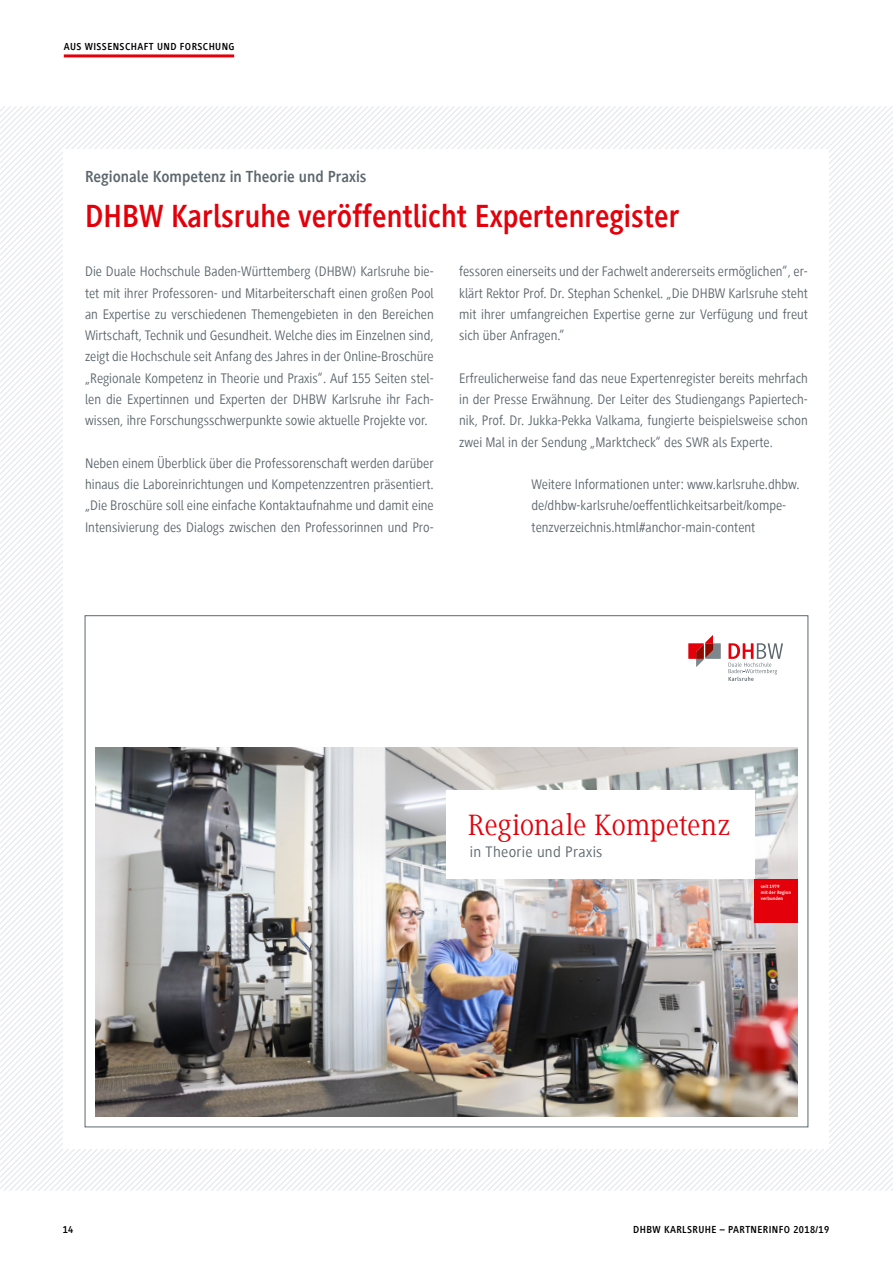
<style>
.page{position:relative;width:893px;height:1263px;background:#fff}
.page>*{position:absolute;margin:0;border:0;box-sizing:border-box;transform-origin:0 0}
.t1{font:700 33px "Generis Sans Com";color:#e3000b;scale:.9 1}
.t2{font:30.15px "Generis Serif Com";color:#e3000b}
.t3{font:700 16.5px "Generis Sans Com";color:#5c676d;scale:.95 1}
.t4{font:15.75px "Generis Sans Com";letter-spacing:.02em;color:#5c676d}
.t5{font:14.25px/21.3px "Generis Sans Com";color:#5c676d;text-align:justify;scale:.95 1}
.t6{font:700 10.5px "Generis Sans Com";letter-spacing:.04em;color:#000;scale:.95 1}
.t7{font:700 4.8px/5.8px "Generis Sans Com";letter-spacing:.015em;color:#fff}
</style>
<div class="page">
<hr style="left:64px;top:54px;width:170px;height:3px;background:#e3000b">
<svg style="left:683px;top:980px;width:210px;height:211px"></svg>
<div style="left:64px;top:149px;width:765px;height:999px;background:#fff"></div>
<img style="left:95px;top:747px;width:703px;height:369px">
<div style="left:446px;top:790px;width:309px;height:89px;background:#fff"></div>
<div style="left:755px;top:879px;width:43px;height:43px;background:#e3000b"></div>
<svg style="left:688px;top:635px;width:33px;height:32px"></svg>
<svg style="left:728px;top:643px;width:55px;height:38px"></svg>
<p class="t6" style="left:64px;top:41px;width:181px">AUS WISSENSCHAFT UND FORSCHUNG</p>
<p class="t3" style="left:85px;top:168px;width:298px">Regionale Kompetenz in Theorie und Praxis</p>
<h1 class="t1" style="left:85px;top:198px;width:662px">DHBW Karlsruhe veröffentlicht Expertenregister</h1>
<p class="t5" style="left:85px;top:261px;width:369px">Die Duale Hochschule Baden-Württemberg (DHBW) Karlsruhe bie&shy;tet mit ihrer Professoren- und Mitarbeiterschaft einen großen Pool an Expertise zu verschiedenen Themengebieten in den Bereichen Wirtschaft, Technik und Gesundheit. Welche dies im Einzelnen sind, zeigt die Hochschule seit Anfang des Jahres in der Online-Broschüre „Regionale Kompetenz in Theorie und Praxis“. Auf 155 Seiten stel&shy;len die Expertinnen und Experten der DHBW Karlsruhe ihr Fach&shy;wissen, ihre Forschungsschwerpunkte sowie aktuelle Projekte vor.</p>
<p class="t5" style="left:85px;top:452px;width:369px">Neben einem Überblick über die Professorenschaft werden darüber hinaus die Laboreinrichtungen und Kompetenzzentren präsentiert. „Die Broschüre soll eine einfache Kontaktaufnahme und damit eine Intensivierung des Dialogs zwischen den Professorinnen und Pro-</p>
<p class="t5" style="left:459px;top:261px;width:369px">fessoren einerseits und der Fachwelt andererseits ermöglichen“, er&shy;klärt Rektor Prof. Dr. Stephan Schenkel. „Die DHBW Karlsruhe steht mit ihrer umfangreichen Expertise gerne zur Verfügung und freut sich über Anfragen.“</p>
<p class="t5" style="left:459px;top:367px;width:369px">Erfreulicherweise fand das neue Expertenregister bereits mehrfach in der Presse Erwähnung. Der Leiter des Studiengangs Papiertech&shy;nik, Prof. Dr. Jukka-Pekka Valkama, fungierte beispielsweise schon zwei Mal in der Sendung „Marktcheck“ des SWR als Experte.</p>
<p class="t5" style="left:531px;top:474px;width:284px;text-align:left">Weitere Informationen unter: www.karlsruhe.dhbw. de/dhbw-karlsruhe/oeffentlichkeitsarbeit/kompe&shy;tenzverzeichnis.html#anchor-main-content</p>
<h2 class="t2" style="left:468px;top:808px;width:264px">Regionale Kompetenz</h2>
<p class="t4" style="left:470px;top:843px;width:134px">in Theorie und Praxis</p>
<p class="t7" style="left:761px;top:884px;width:32px">seit 1979<br>mit der Region verbunden</p>
<p class="t6" style="left:63px;top:1224px;width:12px">14</p>
<p class="t6" style="left:633px;top:1224px;width:208px">DHBW KARLSRUHE – PARTNERINFO 2018/19</p>
</div>
